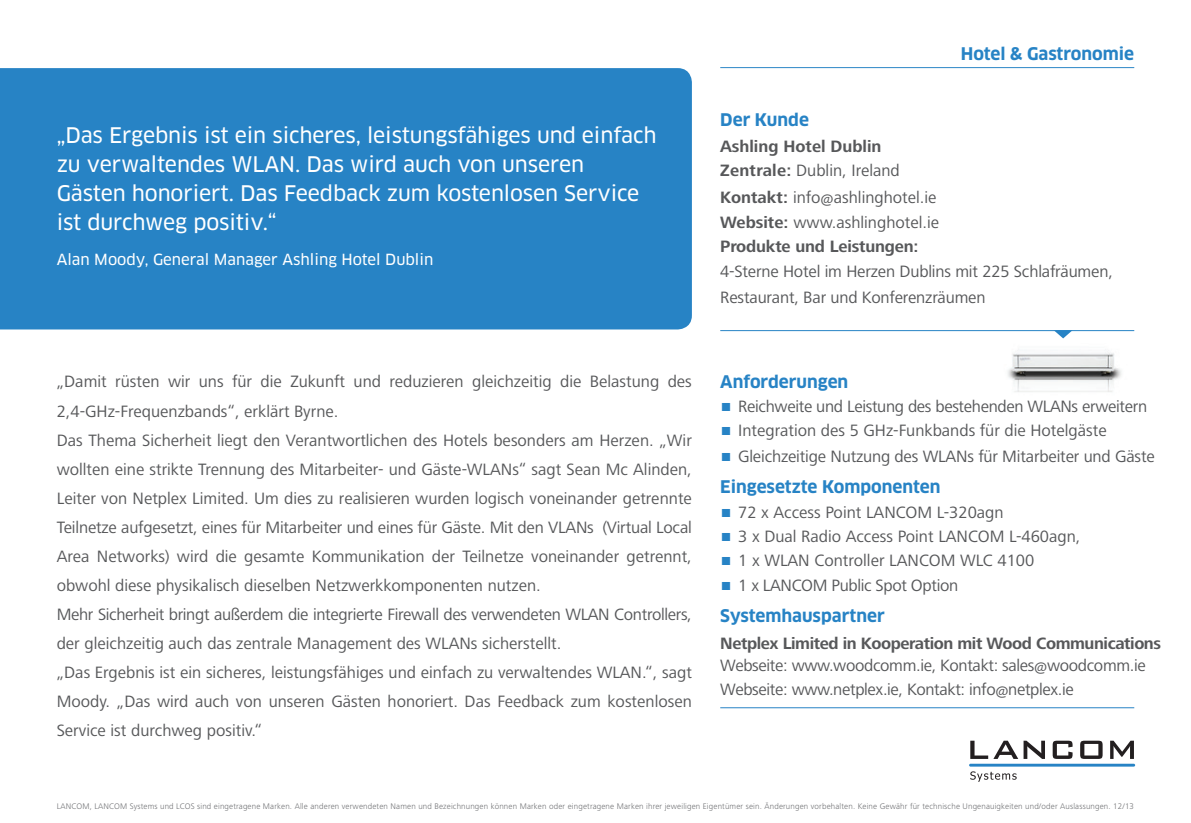
<style>
.page{position:relative;width:1191px;height:823px;background:#fff}
.page>*{position:absolute;margin:0;border:0;box-sizing:border-box;transform-origin:0 0}
.t1{font:21px/29px "Clan OT News";letter-spacing:-.005em;color:#fff}
.t2{font:17px/29px "Frutiger Next LT";color:#57585a}
.t3{font:17px/24px "Frutiger Next LT";letter-spacing:-.02em;color:#57585a}
.t4{font:700 17px "Clan OT";color:#2783c5}
.t5{font:700 17px "Frutiger Next LT";letter-spacing:-.025em;color:#57585a}
.t6{font:700 17px/24.4px "Frutiger Next LT";color:#57585a}
.t7{font:15px "Clan OT News";color:#fff}
.t8{font:300 8.4px "Frutiger Next LT";letter-spacing:.02em;color:#6c6d70}
.s1{font-weight:400}
.s2{font-weight:700}
.s3{font-family:"LCS Signs";font-size:20px;color:#2783c5}
</style>
<div class="page">
<hr style="left:720px;top:67px;width:414px;height:1px;background:#2783c5">
<svg style="left:970px;top:740px;width:75px;height:18px"></svg>
<svg style="left:1052px;top:740px;width:20px;height:18px"></svg>
<svg style="left:1080px;top:740px;width:22px;height:18px"></svg>
<svg style="left:1110px;top:740px;width:24px;height:18px"></svg>
<svg style="left:970px;top:771px;width:46px;height:10px"></svg>
<hr style="left:969px;top:763px;width:166px;height:3px;background:#2783c5">
<div style="left:0;top:68px;width:692px;height:261px;background:#2783c5"></div>
<hr style="left:720px;top:706px;width:414px;height:1px;background:#2783c5">
<hr style="left:720px;top:330px;width:414px;height:1px;background:#2783c5">
<svg style="left:1053px;top:330px;width:19px;height:8px"></svg>
<img style="left:1008px;top:352px;width:114px;height:40px">
<p class="t1" style="left:57px;top:120px;width:601px">„Das Ergebnis ist ein sicheres, leistungsfähiges und einfach zu verwaltendes WLAN. Das wird auch von unseren Gästen honoriert. Das Feedback zum kostenlosen Service ist durchweg positiv.“</p>
<p class="t7" style="left:57px;top:250px;width:378px">Alan Moody, General Manager Ashling Hotel Dublin</p>
<p class="t2" style="left:57px;top:367px;width:636px">„Damit rüsten wir uns für die Zukunft und reduzieren gleichzeitig die Belastung des 2,4-GHz-Frequenzbands“, erklärt Byrne.<br>Das Thema Sicherheit liegt den Verantwortlichen des Hotels besonders am Herzen. „Wir wollten eine strikte Trennung des Mitarbeiter- und Gäste-WLANs“ sagt Sean Mc Alinden, Leiter von Netplex Limited. Um dies zu realisieren wurden logisch voneinander getrennte Teilnetze aufgesetzt, eines für Mitarbeiter und eines für Gäste. Mit den VLANs (Virtual Local Area Networks) wird die gesamte Kommunikation der Teilnetze voneinander getrennt, obwohl diese physikalisch dieselben Netzwerkkomponenten nutzen.<br>Mehr Sicherheit bringt außerdem die integrierte Firewall des verwendeten WLAN Controllers, der gleichzeitig auch das zentrale Management des WLANs sicherstellt.<br>„Das Ergebnis ist ein sicheres, leistungsfähiges und einfach zu verwaltendes WLAN.“, sagt Moody. „Das wird auch von unseren Gästen honoriert. Das Feedback zum kostenlosen Service ist durchweg positiv.“</p>
<p class="t4" style="left:960px;top:44px;width:175px">Hotel &amp; Gastronomie</p>
<p class="t4" style="left:720px;top:110px;width:90px">Der Kunde</p>
<p class="t6" style="left:720px;top:134px;width:181px">Ashling Hotel Dublin<br>Zentrale: <span class="s1">Dublin, Ireland</span></p>
<p class="t2" style="left:720px;top:184px;width:220px;line-height:24.8px"><span class="s2">Kontakt:</span> info@ashlinghotel.ie<br><span class="s2">Website:</span> www.ashlinghotel.ie<br><span class="s2">Produkte und Leistungen:</span></p>
<p class="t2" style="left:720px;top:259px;width:394px;line-height:25.2px">4-Sterne Hotel im Herzen Dublins mit 225 Schlafräumen,<br>Restaurant, Bar und Konferenzräumen</p>
<p class="t4" style="left:720px;top:371px;width:130px">Anforderungen</p>
<p class="t2" style="left:720px;top:394px;width:436px;line-height:24.6px"><span class="s3">1</span> Reichweite und Leistung des bestehenden WLANs erweitern<br><span class="s3">1</span> Integration des 5 GHz-Funkbands für die Hotelgäste<br><span class="s3">1</span> Gleichzeitige Nutzung des WLANs für Mitarbeiter und Gäste</p>
<p class="t4" style="left:720px;top:476px;width:222px">Eingesetzte Komponenten</p>
<p class="t2" style="left:720px;top:499px;width:362px;line-height:24.4px"><span class="s3">1</span> 72 x Access Point LANCOM L-320agn<br><span class="s3">1</span> 3 x Dual Radio Access Point LANCOM L-460agn, <span class="s3">1</span> 1 x WLAN Controller LANCOM WLC 4100<br><span class="s3">1</span> 1 x LANCOM Public Spot Option</p>
<p class="t4" style="left:720px;top:605px;width:166px">Systemhauspartner</p>
<p class="t5" style="left:720px;top:633px;width:442px">Netplex Limited in Kooperation mit Wood Communications</p>
<p class="t3" style="left:720px;top:653px;width:427px">Webseite: www.woodcomm.ie, Kontakt: sales@woodcomm.ie<br>Webseite: www.netplex.ie, Kontakt: info@netplex.ie</p>
<p class="t8" style="left:57px;top:800px;width:1078px">LANCOM, LANCOM Systems und LCOS sind eingetragene Marken. Alle anderen verwendeten Namen und Bezeichnungen können Marken oder eingetragene Marken ihrer jeweiligen Eigentümer sein. Änderungen vorbehalten. Keine Gewähr für technische Ungenauigkeiten und/oder Auslassungen. 12/13</p>
</div>
